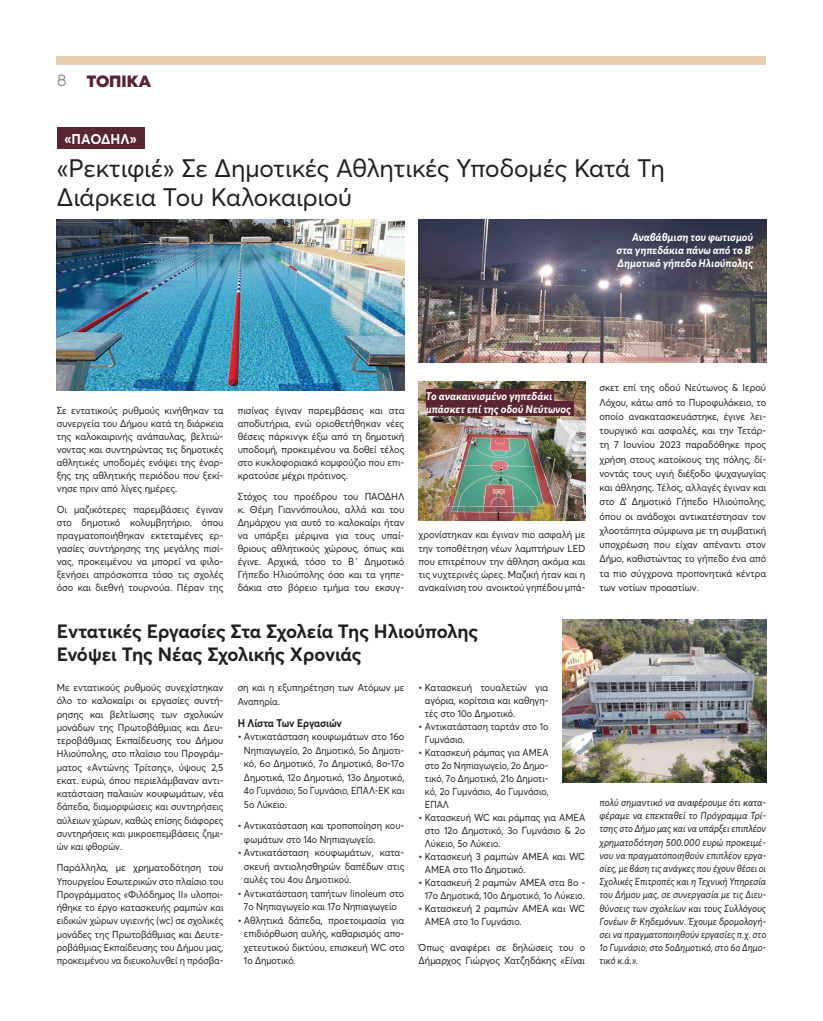
<style>
.page{position:relative;width:823px;height:1021px;background:#fff}
.page>*{position:absolute;margin:0;border:0;box-sizing:border-box;transform-origin:0 0}
.t1{font:25px/29px "Averta Std";letter-spacing:-.01em;color:#231f20}
.t2{font:700 19px/23px "Averta Std";letter-spacing:-.005em;color:#231f20}
.t3{font:700 17px "Noir Pro";color:#5a2432}
.t4{font:700 14px "Averta Std";letter-spacing:.01em;color:#fff}
.t5{font:italic 700 11px/13px "Averta Std";letter-spacing:-.005em;color:#fff;text-align:justify}
.t6{font:700 11px "Averta Std";letter-spacing:-.005em;color:#231f20;scale:.92 1}
.t7{font:10px/13px "Averta Std";color:#231f20;text-align:justify;scale:.95 1}
.t8{font:italic 10px/13.2px "Averta Std";letter-spacing:-.005em;color:#231f20;text-align:justify;scale:.94 1}
.t9{font:10px/13.5px "Averta Std";color:#231f20;scale:.93 1}
.t10{font:10px/13px "Averta Std";color:#231f20;scale:.92 1}
.t11{font:10px/13px "Averta Std";color:#231f20;text-align:center;scale:.94 1}
.s1{font-weight:300;color:#808285}
.s2{font-weight:700;color:#5a2432}
.s3{font-style:italic}
</style>
<div class="page">
<div style="left:57px;top:57px;width:708px;height:8px;background:#e6d0b1"></div>
<img style="left:57px;top:219px;width:347px;height:172px">
<img style="left:418px;top:381px;width:167px;height:139px">
<img style="left:562px;top:619px;width:203px;height:163px">
<img style="left:418px;top:219px;width:347px;height:143px">
<div style="left:57px;top:128px;width:88px;height:21px;background:#5a2432"></div>
<div style="left:425px;top:389px;width:128px;height:15px;background:#5a2432"></div>
<div style="left:425px;top:400px;width:148px;height:15px;background:#5a2432"></div>
<h3 class="t3" style="left:57px;top:67px;width:96px"><span class="s1">8</span> ΤΟΠΙΚΑ</h3>
<h3 class="t4" style="left:64px;top:129px;width:74px">«ΠΑΟΔΗΛ»</h3>
<h1 class="t1" style="left:57px;top:152px;width:609px">«Ρεκτιφιέ» Σε Δημοτικές Αθλητικές Υποδομές Κατά Τη<br>Διάρκεια Του Καλοκαιριού</h1>
<p class="t5" style="left:616px;top:231px;width:138px;text-indent:16px">Αναβάθμιση του φωτισμού στα γηπεδάκια πάνω από το Β’ Δημοτικό γήπεδο Ηλιούπολης</p>
<p class="t7" style="left:57px;top:403px;width:177px">Σε εντατικούς ρυθμούς κινήθηκαν τα συνεργεία του Δήμου κατά τη διάρκεια της καλοκαιρινής ανάπαυλας, βελτιώ&shy;νοντας και συντηρώντας τις δημοτικές αθλητικές υποδομές ενόψει της έναρ&shy;ξης της αθλητικής περιόδου που ξεκί&shy;νησε πριν από λίγες ημέρες.</p>
<p class="t7" style="left:57px;top:502px;width:177px">Οι μαζικότερες παρεμβάσεις έγιναν στο δημοτικό κολυμβητήριο, όπου πραγματοποιήθηκαν εκτεταμένες ερ&shy;γασίες συντήρησης της μεγάλης πισί&shy;νας, προκειμένου να μπορεί να φιλο&shy;ξενήσει απρόσκοπτα τόσο τις σχολές όσο και διεθνή τουρνούα. Πέραν της</p>
<p class="t7" style="left:237px;top:403px;width:177px">πισίνας έγιναν παρεμβάσεις και στα αποδυτήρια, ενώ οριοθετήθηκαν νέες θέσεις πάρκινγκ έξω από τη δημοτική υποδομή, προκειμένου να δοθεί τέλος στο κυκλοφοριακό κομφούζιο που επι&shy;κρατούσε μέχρι πρότινος.</p>
<p class="t7" style="left:237px;top:489px;width:177px">Στόχος του προέδρου του ΠΑΟΔΗΛ κ. Θέμη Γιαννόπουλου, αλλά και του Δημάρχου για αυτό το καλοκαίρι ήταν να υπάρξει μέριμνα για τους υπαί&shy;θριους αθλητικούς χώρους, όπως και έγινε. Αρχικά, τόσο το Β΄ Δημοτικό Γήπεδο Ηλιούπολης όσο και τα γηπε&shy;δάκια στο βόρειο τμήμα του εκσυγ-</p>
<p class="t5" style="left:425px;top:389px;width:147px">Το ανακαινισμένο γηπεδάκι μπάσκετ επί της οδού Νεύτωνος</p>
<p class="t7" style="left:418px;top:528px;width:177px">χρονίστηκαν και έγιναν πιο ασφαλή με την τοποθέτηση νέων λαμπτήρων LED που επιτρέπουν την άθληση ακόμα και τις νυχτερινές ώρες. Μαζική ήταν και η ανακαίνιση του ανοικτού γηπέδου μπά-</p>
<h2 class="t2" style="left:57px;top:619px;width:423px">Eντατικές Εργασίες Στα Σχολεία Της Ηλιούπολης<br>Ενόψει Της Νέας Σχολικής Χρονιάς</h2>
<p class="t7" style="left:57px;top:680px;width:177px;line-height:13.3px">Με εντατικούς ρυθμούς συνεχίστηκαν όλο το καλοκαίρι οι εργασίες συντή&shy;ρησης και βελτίωσης των σχολικών μονάδων της Πρωτοβάθμιας και Δευ&shy;τεροβάθμιας Εκπαίδευσης του Δήμου Ηλιούπολης, στο πλαίσιο του Προγράμ&shy;ματος «Αντώνης Τρίτσης», ύψους 2,5 εκατ. ευρώ, όπου περιελάμβαναν αντι&shy;κατάσταση παλαιών κουφωμάτων, νέα δάπεδα, διαμορφώσεις και συντηρήσεις αύλειων χώρων, καθώς επίσης διάφορες συντηρήσεις και μικροεπεμβάσεις ζημι&shy;ών και φθορών.</p>
<p class="t7" style="left:57px;top:860px;width:177px;line-height:13.3px">Παράλληλα, με χρηματοδότηση του Υπουργείου Εσωτερικών στο πλαίσιο του Προγράμματος «Φιλόδημος II» υλοποι&shy;ήθηκε το έργο κατασκευής ραμπών και ειδικών χώρων υγιεινής (wc) σε σχολικές μονάδες της Πρωτοβάθμιας και Δευτε&shy;ροβάθμιας Εκπαίδευσης του Δήμου μας, προκειμένου να διευκολυνθεί η πρόσβα-</p>
<p class="t7" style="left:237px;top:680px;width:177px;line-height:13.5px">ση και η εξυπηρέτηση των Ατόμων με<br>Αναπηρία.</p>
<p class="t6" style="left:237px;top:715px;width:115px">Η Λίστα Των Εργασιών</p>
<p class="t7" style="left:244px;top:729px;width:170px;line-height:13.5px;text-indent:-6px"><span class="s2">•</span> Αντικατάσταση κουφωμάτων στο 16ο Νηπιαγωγείο, 2ο Δημοτικό, 5ο Δημοτι&shy;κό, 6ο Δημοτικό, 7ο Δημοτικό, 8ο-17ο Δημοτικά, 12ο Δημοτικό, 13ο Δημοτικό, 4ο Γυμνάσιο, 5ο Γυμνάσιο, ΕΠΑΛ-ΕΚ και 5ο Λύκειο.</p>
<p class="t9" style="left:244px;top:818px;width:174px;text-indent:-6px"><span class="s2">•</span> Αντικατάσταση και τροποποίηση κου&shy;φωμάτων στο 14ο Νηπιαγωγείο.</p>
<p class="t7" style="left:244px;top:845px;width:170px;line-height:13.5px;text-indent:-6px"><span class="s2">•</span> Αντικατάσταση κουφωμάτων, κατα&shy;σκευή αντιολησθηρών δαπέδων στις αυλές του 4ου Δημοτικού.</p>
<p class="t9" style="left:237px;top:886px;width:181px;text-align:center"><span class="s2">•</span> Αντικατάσταση ταπήτων linoleum στο<br>7ο Νηπιαγωγείο και 17ο Νηπιαγωγείο</p>
<p class="t7" style="left:244px;top:913px;width:170px;line-height:13.5px;text-indent:-6px"><span class="s2">•</span> Αθλητικά δάπεδα, προετοιμασία για επιδιόρθωση αυλής, καθαρισμός απο&shy;χετευτικού δικτύου, επισκευή WC στο 1ο Δημοτικό.</p>
<p class="t7" style="left:424px;top:680px;width:132px;text-indent:-6px"><span class="s2">•</span> Κατασκευή τουαλετών για αγόρια, κορίτσια και καθηγη&shy;τές στο 10ο Δημοτικό.</p>
<p class="t10" style="left:424px;top:719px;width:136px;text-indent:-6px"><span class="s2">•</span> Αντικατάσταση ταρτάν στο 1ο<br>Γυμνάσιο.</p>
<p class="t10" style="left:424px;top:745px;width:136px;text-align:justify;text-indent:-6px"><span class="s2">•</span> Κατασκευή ράμπας για ΑΜΕΑ στο 2ο Νηπιαγωγείο, 2ο Δημο&shy;τικό, 7ο Δημοτικό, 21ο Δημοτι&shy;κό, 2ο Γυμνάσιο, 4ο Γυμνάσιο, ΕΠΑΛ</p>
<p class="t9" style="left:424px;top:810px;width:174px;line-height:13px;text-align:justify;text-indent:-6px"><span class="s2">•</span> Κατασκευή WC και ράμπας για ΑΜΕΑ στο 12ο Δημοτικό, 3ο Γυμνάσιο &amp; 2ο Λύκειο, 5ο Λύκειο.</p>
<p class="t7" style="left:424px;top:849px;width:170px;text-indent:-6px"><span class="s2">•</span> Κατασκευή 3 ραμπών ΑΜΕΑ και WC<br>AMEA στο 11ο Δημοτικό.</p>
<p class="t11" style="left:418px;top:875px;width:179px"><span class="s2">•</span> Κατασκευή 2 ραμπών ΑΜΕΑ στα 8ο -<br>17ο Δημοτικά, 10ο Δημοτικό, 1ο Λύκειο.</p>
<p class="t7" style="left:424px;top:901px;width:170px;text-indent:-6px"><span class="s2">•</span> Κατασκευή 2 ραμπών ΑΜΕΑ και WC<br>AMEA στο 1ο Γυμνάσιο.</p>
<p class="t7" style="left:418px;top:940px;width:177px">Όπως αναφέρει σε δηλώσεις του ο<br>Δήμαρχος Γιώργος Χατζηδάκης <span class="s3">«Είναι</span></p>
<p class="t7" style="left:599px;top:380px;width:177px;line-height:14.3px">σκετ επί της οδού Νεύτωνος &amp; Ιερού Λόχου, κάτω από το Πυροφυλάκειο, το οποίο ανακατασκευάστηκε, έγινε λει&shy;τουργικό και ασφαλές, και την Τετάρ&shy;τη 7 Ιουνίου 2023 παραδόθηκε προς χρήση στους κατοίκους της πόλης, δί&shy;νοντάς τους υγιή διέξοδο ψυχαγωγίας και άθλησης. Τέλος, αλλαγές έγιναν και στο Δ’ Δημοτικό Γήπεδο Ηλιούπολης, όπου οι ανάδοχοι αντικατέστησαν τον χλοοτάπητα σύμφωνα με τη συμβατική υποχρέωση που είχαν απέναντι στον Δήμο, καθιστώντας το γήπεδο ένα από τα πιο σύγχρονα προπονητικά κέντρα των νοτίων προαστίων.</p>
<p class="t8" style="left:599px;top:796px;width:179px">πολύ σημαντικό να αναφέρουμε ότι κατα&shy;φέραμε να επεκταθεί το Πρόγραμμα Τρί&shy;τσης στο Δήμο μας και να υπάρξει επιπλέον χρηματοδότηση 500.000 ευρώ προκειμέ&shy;νου να πραγματοποιηθούν επιπλέον εργα&shy;σίες, με βάση τις ανάγκες που έχουν θέσει οι Σχολικές Επιτροπές και η Τεχνική Υπηρεσία του Δήμου μας, σε συνεργασία με τις Διευ&shy;θύνσεις των σχολείων και τους Συλλόγους Γονέων &amp; Κηδεμόνων. Έχουμε δρομολογή&shy;σει να πραγματοποιηθούν εργασίες π.χ. στο 1ο Γυμνάσιο, στο 5oΔημοτικό, στο 6ο Δημο&shy;τικό κ.ά.».</p>
</div>
